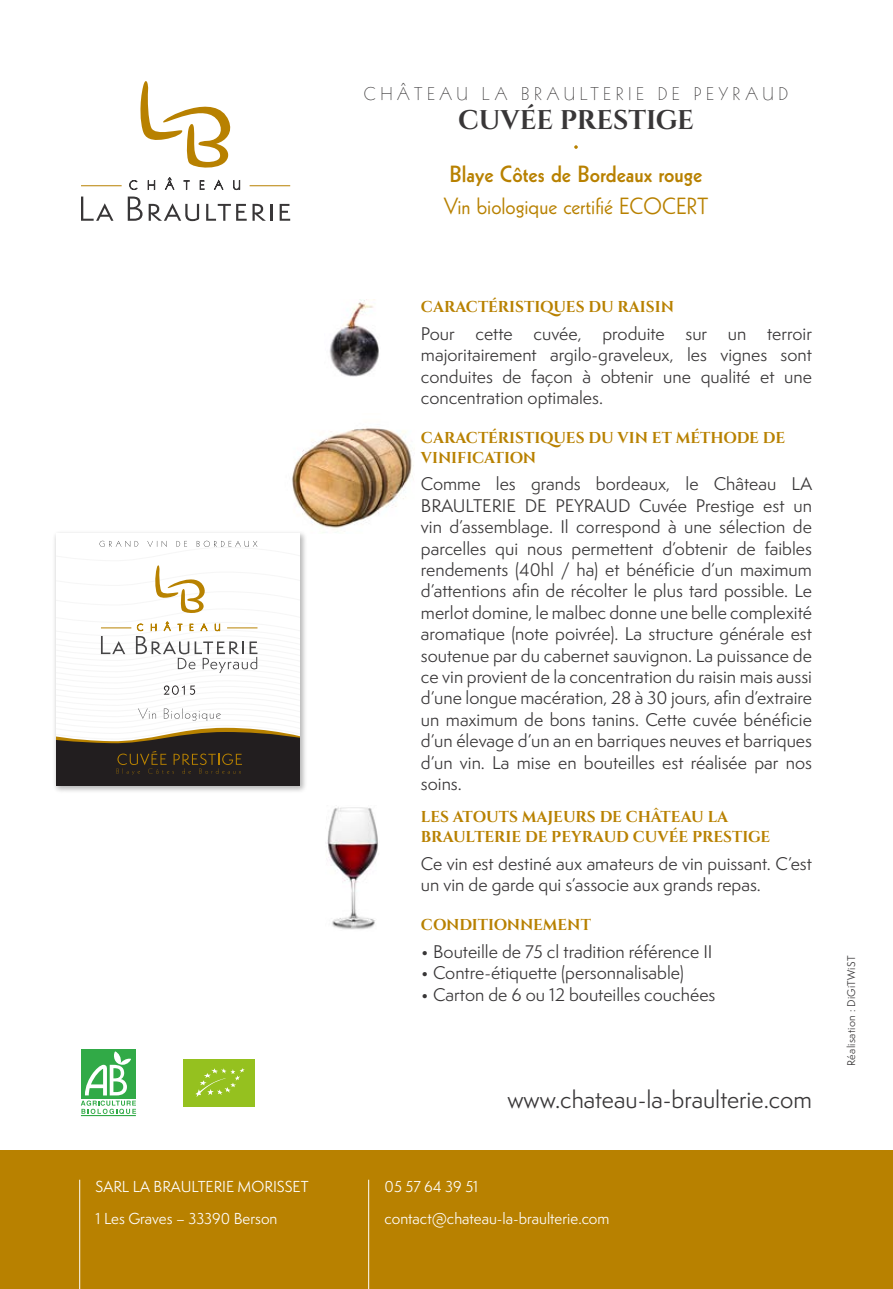
<style>
.page{position:relative;width:893px;height:1289px;background:#fff}
.page>*{position:absolute;margin:0;border:0;box-sizing:border-box;transform-origin:0 0}
.t1{font:700 27px "Cinzel";color:#383637}
.t2{font:22.95px "Geometric 231 BT Roman C";color:#b88100}
.t3{font:22.95px "Geometric 231 BT Bold C";color:#b88100}
.t4{font:22.72px "Semplicita Pro";color:#383637}
.t5{font:18px "Geometric 231 BT Light C";letter-spacing:.25em;color:#383637}
.t6{font:16.88px/21.4px "Semplicita Pro";color:#383637;text-align:justify}
.t7{font:700 15.75px/19.8px "Cinzel";letter-spacing:-.005em;color:#b88100}
.t8{font:14.62px/31.5px "Semplicita Pro";color:#fff}
.t9{font:10.35px "Semplicita Pro";letter-spacing:.03em;color:#383637}
</style>
<div class="page">
<img style="left:329px;top:299px;width:50px;height:78px">
<img style="left:292px;top:428px;width:121px;height:105px">
<img style="left:327px;top:807px;width:51px;height:123px">
<div style="left:0;top:1150px;width:893px;height:138px;background:#b88100"></div>
<hr style="left:79px;top:1179px;width:1px;height:109px;background:#fff">
<hr style="left:81px;top:185px;width:41px;height:1px;background:#b88100">
<hr style="left:250px;top:185px;width:40px;height:1px;background:#b88100">
<svg style="left:81px;top:196px;width:32px;height:25px"></svg>
<svg style="left:128px;top:196px;width:15px;height:25px"></svg>
<svg style="left:149px;top:203px;width:50px;height:18px"></svg>
<svg style="left:206px;top:204px;width:66px;height:17px"></svg>
<svg style="left:280px;top:204px;width:10px;height:17px"></svg>
<svg style="left:129px;top:81px;width:111px;height:109px"></svg>
<div style="left:184px;top:1058px;width:71px;height:48px;background:#95c11f"></div>
<svg style="left:195px;top:1068px;width:50px;height:29px"></svg>
<hr style="left:81px;top:1114px;width:55px;height:2px;background:#31aa47">
<div style="left:81px;top:1049px;width:55px;height:49px;background:#31aa47"></div>
<svg style="left:81px;top:1051px;width:55px;height:63px"></svg>
<svg style="left:574px;top:145px;width:4px;height:4px"></svg>
<hr style="left:368px;top:1179px;width:1px;height:109px;background:#fff">
<div style="left:53px;top:530px;width:255px;height:263px;background:#000;opacity:.3"></div>
<div style="left:56px;top:533px;width:243px;height:252px;background:#fff"></div>
<svg style="left:56px;top:541px;width:243px;height:244px"></svg>
<p class="t8" style="left:96px;top:1170px;width:214px">SARL LA BRAULTERIE MORISSET<br>1 Les Graves – 33390 Berson</p>
<p class="t5" style="left:364px;top:82px;width:426px">CHÂTEAU LA BRAULTERIE DE PEYRAUD</p>
<h1 class="t1" style="left:458px;top:103px;width:237px">CUVÉE PRESTIGE</h1>
<h2 class="t3" style="left:450px;top:158px;width:254px">Blaye Côtes de Bordeaux rouge</h2>
<h2 class="t2" style="left:444px;top:191px;width:266px">Vin biologique certifié ECOCERT</h2>
<p class="t7" style="left:421px;top:298px;width:255px">CARACTÉRISTIQUES DU RAISIN</p>
<p class="t6" style="left:421px;top:323px;width:392px">Pour cette cuvée, produite sur un terroir majoritairement argilo-graveleux, les vignes sont conduites de façon à obtenir une qualité et une concentration optimales.</p>
<p class="t7" style="left:421px;top:428px;width:366px">CARACTÉRISTIQUES DU VIN ET MÉTHODE DE<br>VINIFICATION</p>
<p class="t6" style="left:421px;top:473px;width:393px">Comme les grands bordeaux, le Château LA BRAULTERIE DE PEYRAUD Cuvée Prestige est un vin d’assemblage. Il correspond à une sélection de parcelles qui nous permettent d’obtenir de faibles rendements (40hl / ha) et bénéficie d’un maximum d’attentions afin de récolter le plus tard possible. Le merlot domine, le malbec donne une belle complexité aromatique (note poivrée). La structure générale est soutenue par du cabernet sauvignon. La puissance de ce vin provient de la concentration du raisin mais aussi d’une longue macération, 28 à 30 jours, afin d’extraire un maximum de bons tanins. Cette cuvée bénéficie d’un élevage d’un an en barriques neuves et barriques d’un vin. La mise en bouteilles est réalisée par nos soins.</p>
<p class="t7" style="left:421px;top:807px;width:351px">LES ATOUTS MAJEURS DE CHÂTEAU LA<br>BRAULTERIE DE PEYRAUD CUVÉE PRESTIGE</p>
<p class="t6" style="left:421px;top:852px;width:393px">Ce vin est destiné aux amateurs de vin puissant. C’est un vin de garde qui s’associe aux grands repas.</p>
<p class="t7" style="left:421px;top:915px;width:171px">CONDITIONNEMENT</p>
<p class="t6" style="left:421px;top:940px;width:293px">• Bouteille de 75 cl tradition référence II</p>
<p class="t6" style="left:421px;top:961px;width:264px">• Contre-étiquette (personnalisable)</p>
<p class="t6" style="left:421px;top:983px;width:296px">• Carton de 6 ou 12 bouteilles couchées</p>
<h3 class="t4" style="left:507px;top:1083px;width:306px">www.chateau-la-braulterie.com</h3>
<p class="t8" style="left:385px;top:1170px;width:226px">05 57 64 39 51 contact@chateau-la-braulterie.com</p>
<p class="t9" style="left:844px;top:1065px;width:111px;rotate:-90deg">Réalisation : DiGiTWiST</p>
</div>
